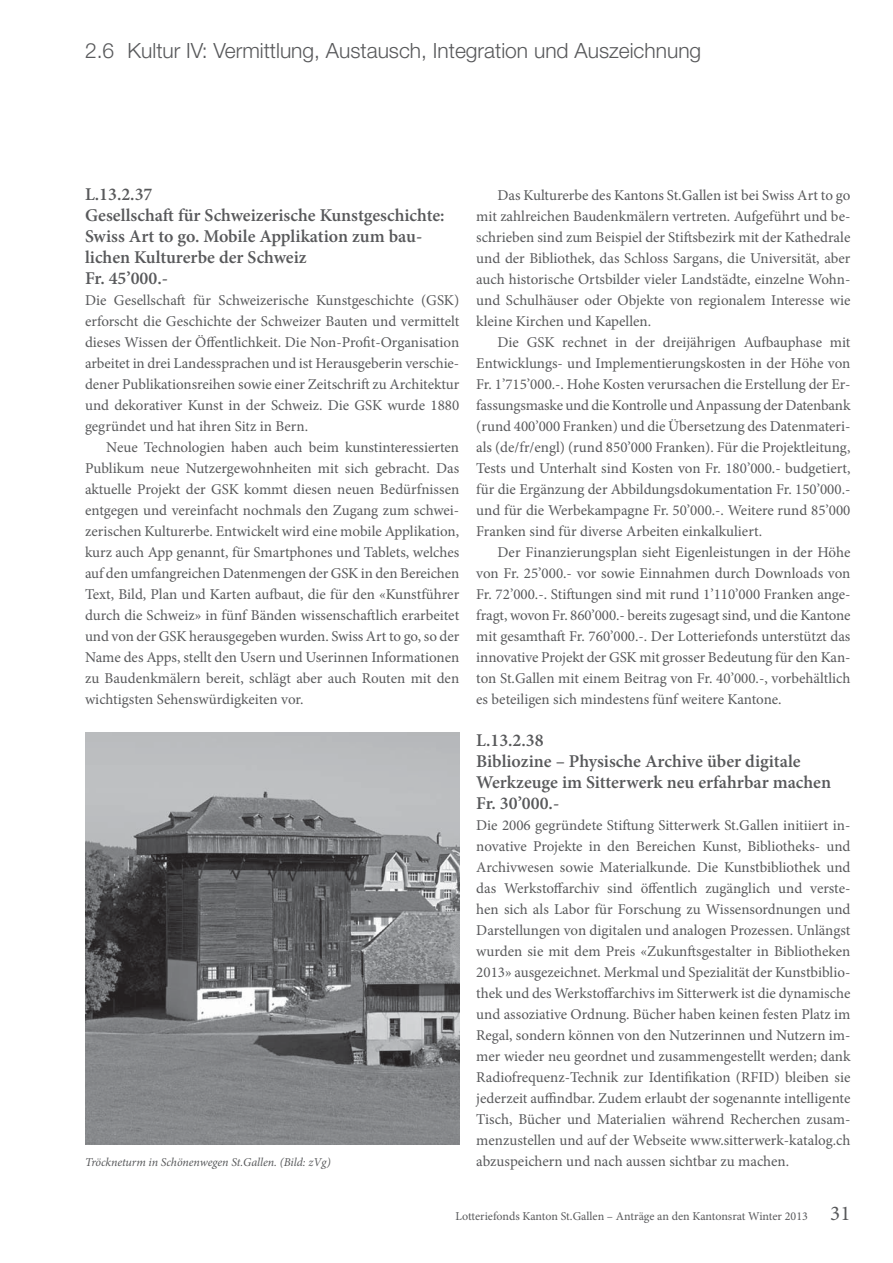
<style>
.page{position:relative;width:893px;height:1263px;background:#fff}
.page>*{position:absolute;margin:0;border:0;box-sizing:border-box;transform-origin:0 0}
.t1{font:300 21px "Helvetica Neue LT Std";color:#58595b}
.t2{font:600 18px/21px "Minion Pro";color:#58595b}
.t3{font:15px/21px "Minion Pro";color:#58595b;text-align:justify}
.t4{font:12px "Minion Pro";letter-spacing:-.005em;color:#58595b}
.t5{font:italic 12px "Minion Pro";letter-spacing:-.005em;color:#58595b}
.s1{font-size:21px}
</style>
<div class="page">
<img style="left:85px;top:732px;width:374px;height:413px">
<h1 class="t1" style="left:85px;top:43px;width:618px">2.6 Kultur IV: Vermittlung, Austausch, Integration und Auszeichnung</h1>
<p class="t2" style="left:85px;top:185px;width:361px">L.13.2.37<br>Gesellschaft für Schweizerische Kunstgeschichte:<br>Swiss Art to go. Mobile Applikation zum bau&shy;lichen Kulturerbe der Schweiz<br>Fr. 45’000.-</p>
<p class="t3" style="left:85px;top:291px;width:376px">Die Gesellschaft für Schweizerische Kunstgeschichte (GSK) erforscht die Geschichte der Schweizer Bauten und vermittelt dieses Wissen der Öffentlichkeit. Die Non-Profit-Organisation arbeitet in drei Landessprachen und ist Herausgeberin verschie&shy;dener Publikationsreihen sowie einer Zeitschrift zu Architektur und dekorativer Kunst in der Schweiz. Die GSK wurde 1880 gegründet und hat ihren Sitz in Bern.</p>
<p class="t3" style="left:85px;top:438px;width:376px;text-indent:21px">Neue Technologien haben auch beim kunstinteressierten Publikum neue Nutzergewohnheiten mit sich gebracht. Das aktuelle Projekt der GSK kommt diesen neuen Bedürfnissen entgegen und vereinfacht nochmals den Zugang zum schwei&shy;zerischen Kulturerbe. Entwickelt wird eine mobile Applikation, kurz auch App genannt, für Smartphones und Tablets, welches auf den umfangreichen Datenmengen der GSK in den Bereichen Text, Bild, Plan und Karten aufbaut, die für den «Kunstführer durch die Schweiz» in fünf Bänden wissenschaftlich erarbeitet und von der GSK herausgegeben wurden. Swiss Art to go, so der Name des Apps, stellt den Usern und Userinnen Informationen zu Baudenkmälern bereit, schlägt aber auch Routen mit den wichtigsten Sehenswürdigkeiten vor.</p>
<p class="t5" style="left:85px;top:1157px;width:247px">Tröckneturm in Schönenwegen St.Gallen. (Bild: zVg)</p>
<p class="t3" style="left:476px;top:186px;width:376px;text-indent:21px">Das Kulturerbe des Kantons St.Gallen ist bei Swiss Art to go mit zahlreichen Baudenkmälern vertreten. Aufgeführt und be&shy;schrieben sind zum Beispiel der Stiftsbezirk mit der Kathedrale und der Bibliothek, das Schloss Sargans, die Universität, aber auch historische Ortsbilder vieler Landstädte, einzelne Wohn&shy;und Schulhäuser oder Objekte von regionalem Interesse wie kleine Kirchen und Kapellen.</p>
<p class="t3" style="left:476px;top:333px;width:376px;text-indent:21px">Die GSK rechnet in der dreijährigen Aufbauphase mit Entwicklungs- und Implementierungskosten in der Höhe von Fr. 1’715’000.-. Hohe Kosten verursachen die Erstellung der Er&shy;fassungsmaske und die Kontrolle und Anpassung der Datenbank (rund 400’000 Franken) und die Übersetzung des Datenmateri&shy;als (de/fr/engl) (rund 850’000 Franken). Für die Projektleitung, Tests und Unterhalt sind Kosten von Fr. 180’000.- budgetiert, für die Ergänzung der Abbildungsdokumentation Fr. 150’000.- und für die Werbekampagne Fr. 50’000.-. Weitere rund 85’000<br>Franken sind für diverse Arbeiten einkalkuliert.</p>
<p class="t3" style="left:476px;top:543px;width:376px;text-indent:21px">Der Finanzierungsplan sieht Eigenleistungen in der Höhe von Fr. 25’000.- vor sowie Einnahmen durch Downloads von Fr. 72’000.-. Stiftungen sind mit rund 1’110’000 Franken ange&shy;fragt, wovon Fr. 860’000.- bereits zugesagt sind, und die Kantone mit gesamthaft Fr. 760’000.-. Der Lotteriefonds unterstützt das innovative Projekt der GSK mit grosser Bedeutung für den Kan&shy;ton St.Gallen mit einem Beitrag von Fr. 40’000.-, vorbehältlich es beteiligen sich mindestens fünf weitere Kantone.</p>
<p class="t2" style="left:476px;top:731px;width:356px">L.13.2.38<br>Bibliozine – Physische Archive über digitale<br>Werkzeuge im Sitterwerk neu erfahrbar machen<br>Fr. 30’000.-</p>
<p class="t3" style="left:476px;top:816px;width:376px">Die 2006 gegründete Stiftung Sitterwerk St.Gallen initiiert in&shy;novative Projekte in den Bereichen Kunst, Bibliotheks- und Archivwesen sowie Materialkunde. Die Kunstbibliothek und das Werkstoffarchiv sind öffentlich zugänglich und verste&shy;hen sich als Labor für Forschung zu Wissensordnungen und Darstellungen von digitalen und analogen Prozessen. Unlängst wurden sie mit dem Preis «Zukunftsgestalter in Bibliotheken 2013» ausgezeichnet. Merkmal und Spezialität der Kunstbiblio&shy;thek und des Werkstoffarchivs im Sitterwerk ist die dynamische und assoziative Ordnung. Bücher haben keinen festen Platz im Regal, sondern können von den Nutzerinnen und Nutzern im&shy;mer wieder neu geordnet und zusammengestellt werden; dank Radiofrequenz-Technik zur Identifikation (RFID) bleiben sie jederzeit auffindbar. Zudem erlaubt der sogenannte intelligente Tisch, Bücher und Materialien während Recherchen zusam&shy;menzustellen und auf der Webseite www.sitterwerk-katalog.ch abzuspeichern und nach aussen sichtbar zu machen.</p>
<p class="t4" style="left:455px;top:1212px;width:396px">Lotteriefonds Kanton St.Gallen – Anträge an den Kantonsrat Winter 2013 <span class="s1">31</span></p>
</div>
